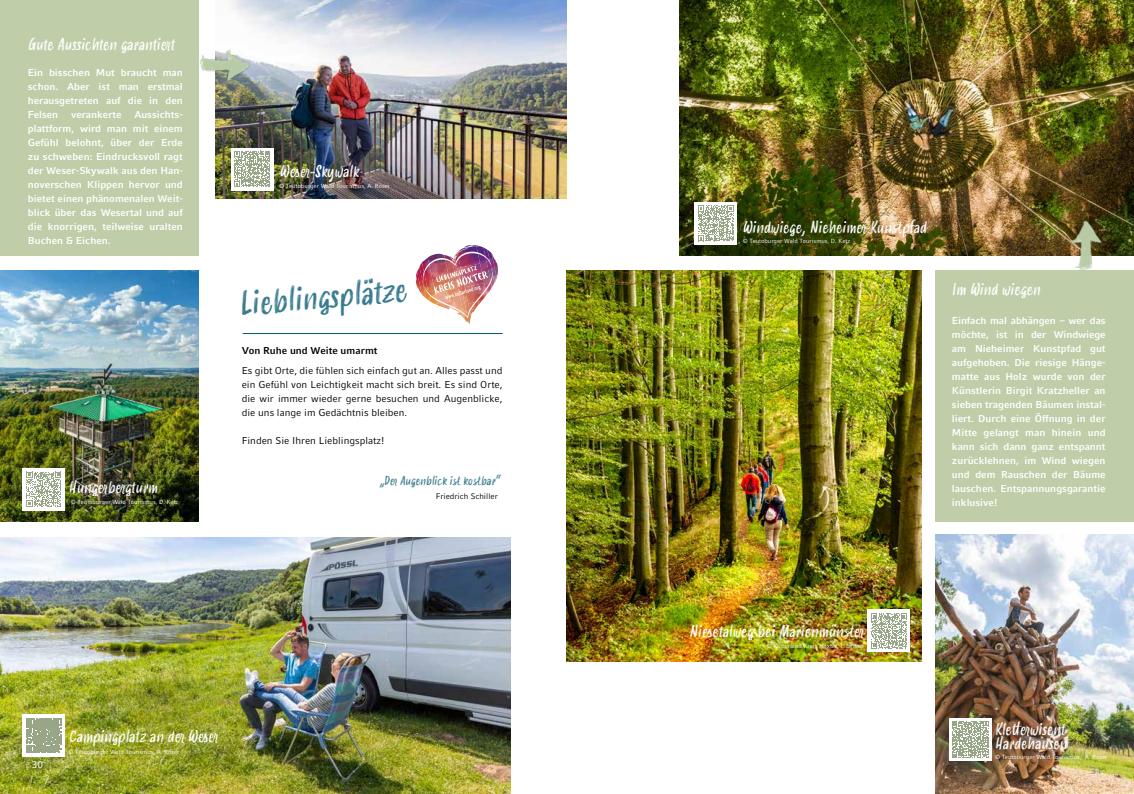
<style>
.page{position:relative;width:1134px;height:794px;background:#fff}
.page>*{position:absolute;margin:0;border:0;box-sizing:border-box;transform-origin:0 0}
.t1{font:italic 32px "Smoothy";color:#3a7c8f}
.t2{font:italic 16px/14px "Smoothy";color:#fff}
.t3{font:italic 12px "Smoothy";color:#3a7c8f}
.t4{font:700 10px/14px "Compatil Fact LT Pro";color:#fff;text-align:justify}
.t5{font:10px/14px "Compatil Fact LT Pro";color:#000;text-align:justify}
.t6{font:700 10px "Compatil Fact LT Pro";color:#000}
.t7{font:10px "Compatil Fact LT Pro";color:#878787}
.t8{font:10px "Compatil Fact LT Pro";color:#fff}
.t9{font:8px "Compatil Fact LT Pro";color:#000}
.t10{font:6px "Compatil Fact LT Pro";color:#fff}
</style>
<div class="page">
<img style="left:679px;top:0;width:455px;height:256px">
<img style="left:567px;top:270px;width:354px;height:391px">
<div style="left:935px;top:270px;width:199px;height:252px;background:#bfcea8"></div>
<img style="left:935px;top:534px;width:199px;height:260px">
<img style="left:0;top:537px;width:510px;height:257px">
<img style="left:215px;top:0;width:352px;height:198px">
<img style="left:0;top:270px;width:198px;height:252px">
<div style="left:0;top:0;width:198px;height:256px;background:#bfcea8"></div>
<svg style="left:23px;top:714px;width:42px;height:42px"></svg>
<svg style="left:27px;top:718px;width:34px;height:34px"></svg>
<div style="left:23px;top:468px;width:42px;height:42px;background:#fff"></div>
<svg style="left:26px;top:471px;width:35px;height:36px"></svg>
<div style="left:949px;top:718px;width:42px;height:42px;background:#fff"></div>
<svg style="left:952px;top:721px;width:37px;height:37px"></svg>
<div style="left:868px;top:609px;width:42px;height:43px;background:#fff"></div>
<svg style="left:871px;top:613px;width:36px;height:36px"></svg>
<div style="left:694px;top:202px;width:43px;height:42px;background:#fff"></div>
<svg style="left:698px;top:205px;width:36px;height:36px"></svg>
<div style="left:231px;top:148px;width:43px;height:42px;background:#fff"></div>
<svg style="left:234px;top:151px;width:36px;height:36px"></svg>
<img style="left:460px;top:245px;width:16px;height:5px">
<img style="left:476px;top:246px;width:7px;height:4px">
<img style="left:464px;top:319px;width:5px;height:4px">
<img style="left:417px;top:267px;width:5px;height:28px">
<img style="left:494px;top:258px;width:4px;height:20px">
<img style="left:416px;top:272px;width:6px;height:22px">
<img style="left:422px;top:250px;width:72px;height:69px">
<hr style="left:243px;top:333px;width:260px;height:1px;background:#005a6d">
<img style="left:198px;top:44px;width:59px;height:41px">
<img style="left:1065px;top:212px;width:40px;height:58px">
<h2 class="t2" style="left:28px;top:38px;width:148px">Gute Aussichten garantiert</h2>
<p class="t4" style="left:28px;top:65px;width:156px">Ein bisschen Mut braucht man schon. Aber ist man erstmal herausgetreten auf die in den Felsen</p>
<p class="t4" style="left:28px;top:107px;width:156px;text-indent:106px">Aussichts&shy;plattform, wird man mit einem Gefühl belohnt, über der Erde zu schweben: Eindrucksvoll ragt der Weser-Skywalk aus den Han&shy;noverschen Klippen hervor und bietet einen phänomenalen Weit&shy;blick über das Wesertal und auf die knorrigen, teilweise uralten Buchen &amp; Eichen.</p>
<p class="t4" style="left:71px;top:107px;width:52px">verankerte</p>
<h2 class="t2" style="left:69px;top:481px;width:90px">Hungerbergturm</h2>
<p class="t10" style="left:71px;top:499px;width:109px">© Teutoburger Wald Tourismus, D. Ketz</p>
<h2 class="t2" style="left:280px;top:165px;width:80px">Weser-Skywalk</h2>
<p class="t10" style="left:279px;top:182px;width:112px">© Teutoburger Wald Tourismus, A. Röser</p>
<h1 class="t1" style="left:237px;top:281px;width:169px;rotate:-5deg">Lieblingsplätze</h1>
<p class="t6" style="left:242px;top:344px;width:137px">Von Ruhe und Weite umarmt</p>
<p class="t5" style="left:242px;top:363px;width:262px">Es gibt Orte, die fühlen sich einfach gut an. Alles passt und ein Gefühl von Leichtigkeit macht sich breit. Es sind Orte, die wir immer wieder gerne besuchen und Augenblicke, die uns lange im Gedächtnis bleiben.</p>
<p class="t5" style="left:242px;top:433px;width:144px">Finden Sie Ihren Lieblingsplatz!</p>
<p class="t3" style="left:380px;top:472px;width:121px">„Der Augenblick ist kostbar“</p>
<p class="t9" style="left:436px;top:492px;width:64px">Friedrich Schiller</p>
<p class="t8" style="left:32px;top:759px;width:13px">30</p>
<h2 class="t2" style="left:69px;top:729px;width:151px">Campingplatz an der Weser</h2>
<p class="t10" style="left:69px;top:748px;width:112px">© Teutoburger Wald Tourismus, A. Röser</p>
<h2 class="t2" style="left:743px;top:221px;width:185px">Windwiege, Nieheimer Kunstpfad</h2>
<p class="t10" style="left:743px;top:237px;width:109px">© Teutoburger Wald Tourismus, D. Ketz</p>
<h2 class="t2" style="left:952px;top:283px;width:90px">Im Wind wiegen</h2>
<p class="t4" style="left:952px;top:314px;width:155px">Einfach mal abhängen – wer das möchte, ist in der Windwiege am Nieheimer Kunstpfad gut aufgehoben. Die riesige Hänge&shy;matte aus Holz wurde von der Künstlerin Birgit Kratzheller an sieben tragenden Bäumen instal&shy;liert. Durch eine Öffnung in der Mitte gelangt man hinein und kann sich dann ganz entspannt zurücklehnen, im Wind wiegen und dem Rauschen der Bäume lauschen. Entspannungsgarantie inklusive!</p>
<h2 class="t2" style="left:690px;top:625px;width:176px">Niesetalweg bei Marienmünster</h2>
<p class="t10" style="left:767px;top:642px;width:99px">© Kulturland Kreis Höxter, I. Jansen</p>
<h2 class="t2" style="left:995px;top:723px;width:74px">Kletterwisent<br>Hardehausen</h2>
<p class="t10" style="left:995px;top:753px;width:114px">© Teutoburger Wald Tourismus, A. Röser</p>
<p class="t7" style="left:1091px;top:764px;width:13px">31</p>
</div>
